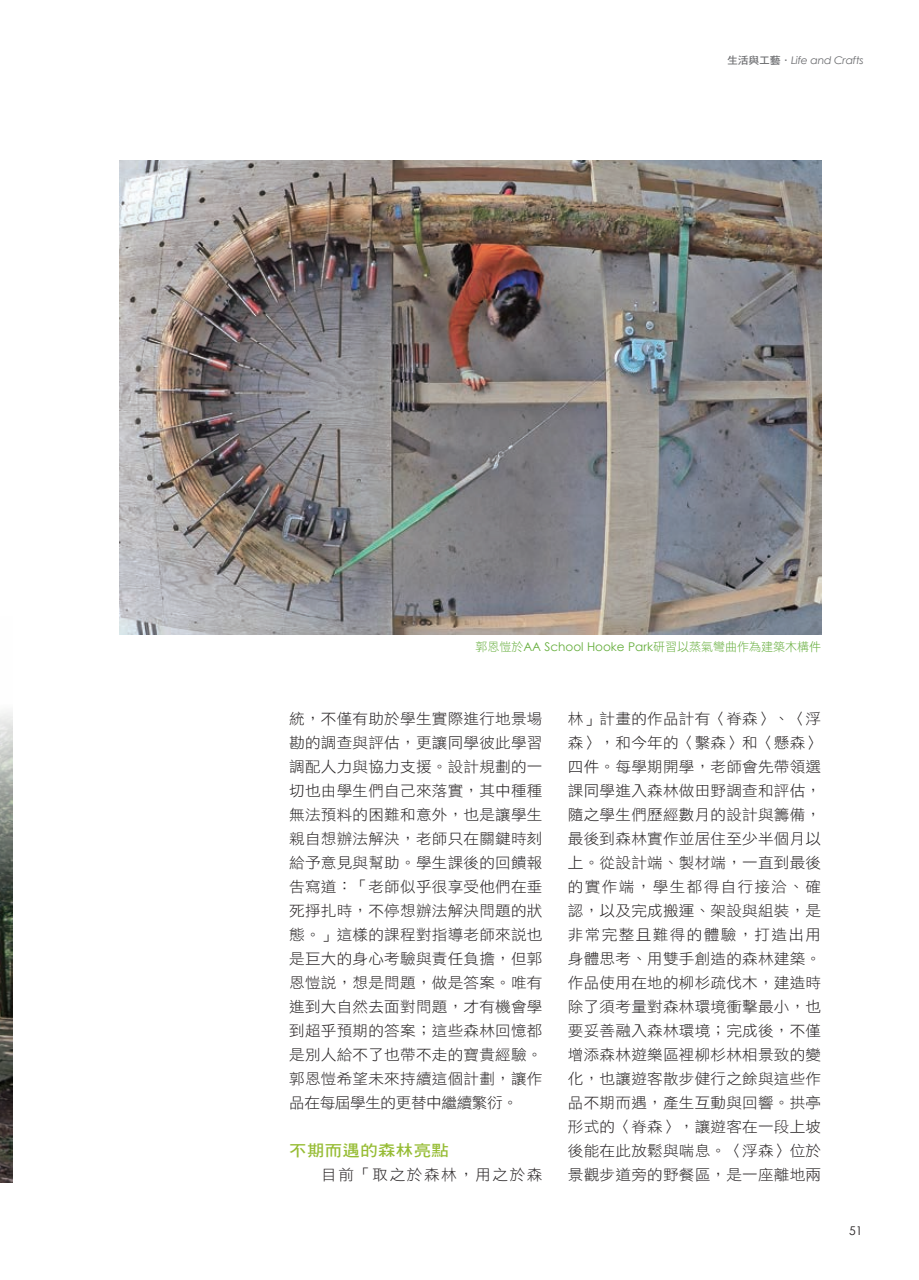
<style>
.page{position:relative;width:919px;height:1280px;background:#fff}
.page>*{position:absolute;margin:0;border:0;box-sizing:border-box;transform-origin:0 0}
.t1{font:15.75px "DF Hei Std W7";letter-spacing:.025em;color:#96bc33;scale:1.1 1}
.t2{font:15px/24px "DF Hei Std W3";letter-spacing:.015em;color:#231f20;text-align:justify;scale:1.04 1}
.t3{font:15px "DF Hei Std W3";letter-spacing:.1em;color:#231f20;scale:1.04 1}
.t4{font:12px "DF Hei Std W3";color:#66ae3d}
.t5{font:12px "Century Gothic";color:#231f20}
.t6{font:italic 10.5px "Century Gothic";letter-spacing:-.025em;color:#6c6d70;scale:1.04 1}
.s1{font-family:"DF Hei Std W7";font-style:normal}
.s2{font-family:"Century Gothic"}
</style>
<div class="page">
<img style="left:0;top:712px;width:13px;height:470px">
<img style="left:119px;top:160px;width:702px;height:474px">
<p class="t6" style="left:727px;top:54px;width:133px"><span class="s1">生活與工藝．</span>Life and Crafts</p>
<p class="t4" style="left:475px;top:640px;width:347px">郭恩愷於<span class="s2">AA School Hooke Park</span>研習以蒸氣彎曲作為建築木構件</p>
<p class="t2" style="left:289px;top:706px;width:245px">統，不僅有助於學生實際進行地景場勘的調查與評估，更讓同學彼此學習調配人力與協力支援。設計規劃的一切也由學生們自己來落實，其中種種無法預料的困難和意外，也是讓學生親自想辦法解決，老師只在關鍵時刻給予意見與幫助。學生課後的回饋報告寫道：「老師似乎很享受他們在垂死掙扎時，不停想辦法解決問題的狀態。」這樣的課程對指導老師來說也是巨大的身心考驗與責任負擔，但郭恩愷說，想是問題，做是答案。唯有進到大自然去面對問題，才有機會學到超乎預期的答案；這些森林回憶都是別人給不了也帶不走的寶貴經驗。郭恩愷希望未來持續這個計劃，讓作品在每屆學生的更替中繼續繁衍。</p>
<p class="t1" style="left:289px;top:1142px;width:146px">不期而遇的森林亮點</p>
<p class="t3" style="left:321px;top:1166px;width:214px">目前「取之於森林，用之於森</p>
<p class="t2" style="left:568px;top:706px;width:245px">林」計畫的作品計有〈脊森〉、〈浮森〉，和今年的〈繫森〉和〈懸森〉四件。每學期開學，老師會先帶領選課同學進入森林做田野調查和評估，隨之學生們歷經數月的設計與籌備，最後到森林實作並居住至少半個月以上。從設計端、製材端，一直到最後的實作端，學生都得自行接洽、確認，以及完成搬運、架設與組裝，是非常完整且難得的體驗，打造出用身體思考、用雙手創造的森林建築。作品使用在地的柳杉疏伐木，建造時除了須考量對森林環境衝擊最小，也要妥善融入森林環境；完成後，不僅增添森林遊樂區裡柳杉林相景致的變化，也讓遊客散步健行之餘與這些作品不期而遇，產生互動與回響。拱亭形式的〈脊森〉，讓遊客在一段上坡後能在此放鬆與喘息。〈浮森〉位於景觀步道旁的野餐區，是一座離地兩</p>
<p class="t5" style="left:849px;top:1223px;width:15px">51</p>
</div>
